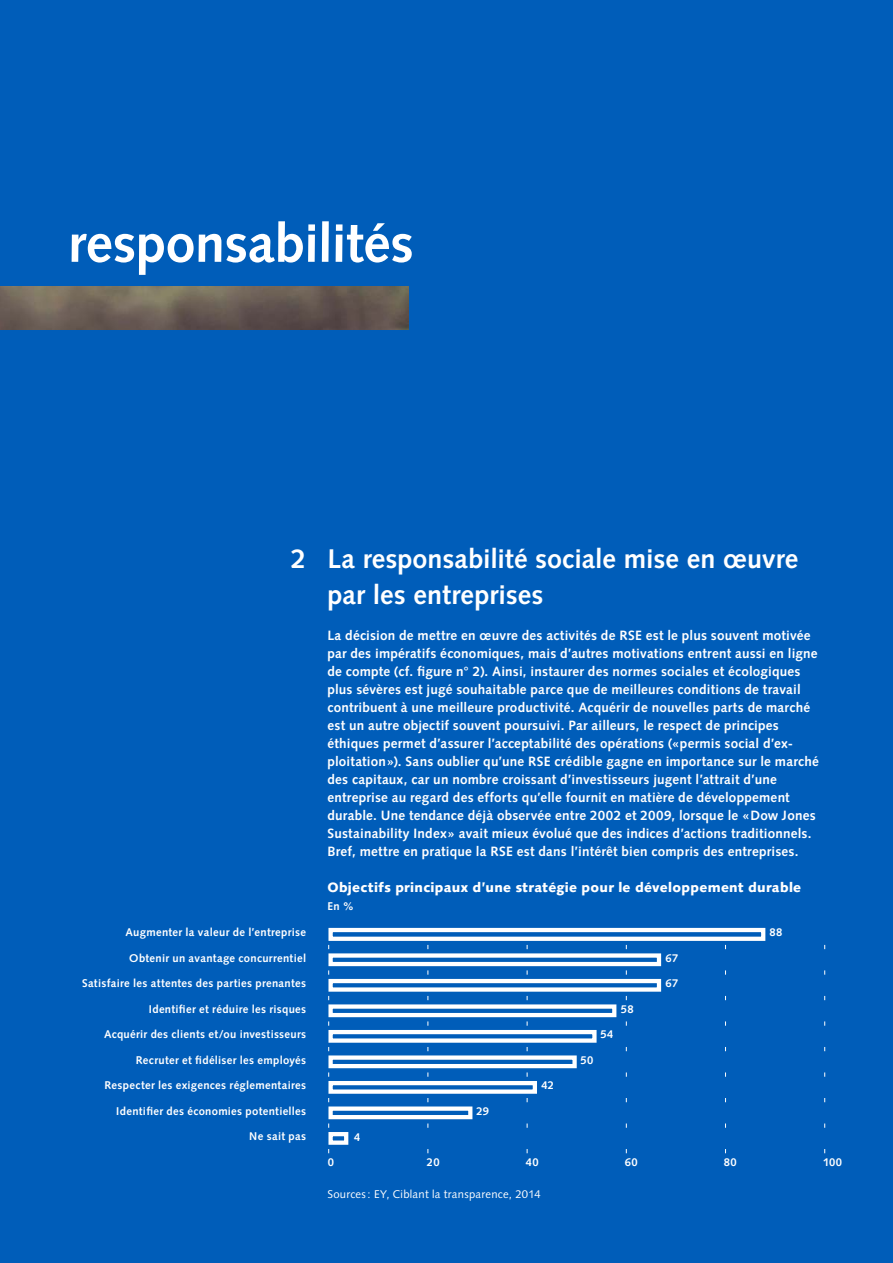
<style>
.page{position:relative;width:893px;height:1263px;background:#005db9}
.page>*{position:absolute;margin:0;border:0;box-sizing:border-box;transform-origin:0 0}
.t1{font:700 54px "Syntax LT Std";letter-spacing:-.005em;color:#fff}
.t2{font:700 27px/36px "Syntax LT Std";letter-spacing:.005em;color:#fff}
.t3{font:700 13.5px/18px "Syntax LT Std";letter-spacing:.015em;color:#fff}
.t4{font:900 13.5px "Syntax LT Std";letter-spacing:.02em;color:#fff}
.t5{font:700 11.25px "Syntax LT Std";letter-spacing:.03em;color:#fff}
.t6{font:11.25px "Syntax LT Std";letter-spacing:.025em;color:#fff}
</style>
<div class="page">
<img style="left:0;top:287px;width:408px;height:42px">
<div style="left:328px;top:1132px;width:20px;height:13px;border:4px solid #fff"></div>
<div style="left:328px;top:1106px;width:144px;height:13px;border:4px solid #fff"></div>
<div style="left:328px;top:1081px;width:209px;height:13px;border:4px solid #fff"></div>
<div style="left:328px;top:1055px;width:249px;height:13px;border:4px solid #fff"></div>
<div style="left:328px;top:1030px;width:269px;height:13px;border:4px solid #fff"></div>
<div style="left:328px;top:1004px;width:288px;height:13px;border:4px solid #fff"></div>
<div style="left:328px;top:979px;width:333px;height:13px;border:4px solid #fff"></div>
<div style="left:328px;top:953px;width:333px;height:13px;border:4px solid #fff"></div>
<div style="left:328px;top:928px;width:437px;height:13px;border:4px solid #fff"></div>
<h1 class="t1" style="left:68px;top:212px;width:347px">responsabilités</h1>
<h2 class="t2" style="left:291px;top:541px;width:17px">2</h2>
<p class="t5" style="left:126px;top:926px;width:182px">Augmenter la valeur de l’entreprise</p>
<p class="t5" style="left:129px;top:951px;width:178px">Obtenir un avantage concurrentiel</p>
<p class="t5" style="left:82px;top:977px;width:225px">Satisfaire les attentes des parties prenantes</p>
<p class="t5" style="left:149px;top:1002px;width:159px">Identifier et réduire les risques</p>
<p class="t5" style="left:104px;top:1028px;width:204px">Acquérir des clients et/ou investisseurs</p>
<p class="t5" style="left:136px;top:1053px;width:172px">Recruter et fidéliser les employés</p>
<p class="t5" style="left:104px;top:1079px;width:203px">Respecter les exigences réglementaires</p>
<p class="t5" style="left:116px;top:1104px;width:191px">Identifier des économies potentielles</p>
<p class="t5" style="left:249px;top:1130px;width:58px">Ne sait pas</p>
<h2 class="t2" style="left:327px;top:541px;width:472px">La responsabilité sociale mise en œuvre par les entreprises</h2>
<p class="t3" style="left:327px;top:626px;width:493px">La décision de mettre en œuvre des activités de RSE est le plus souvent motivée par des impératifs économiques, mais d’autres motivations entrent aussi en ligne de compte (cf. figure n° 2). Ainsi, instaurer des normes sociales et écologiques plus sévères est jugé souhaitable parce que de meilleures conditions de travail contribuent à une meilleure productivité. Acquérir de nouvelles parts de marché est un autre objectif souvent poursuivi. Par ailleurs, le respect de principes éthiques permet d’assurer l’acceptabilité des opérations («permis social d’ex&shy;ploitation»). Sans oublier qu’une RSE crédible gagne en importance sur le marché des capitaux, car un nombre croissant d’investisseurs jugent l’attrait d’une entreprise au regard des efforts qu’elle fournit en matière de développement durable. Une tendance déjà observée entre 2002 et 2009, lorsque le «Dow Jones Sustainability Index» avait mieux évolué que des indices d’actions traditionnels.<br>Bref, mettre en pratique la RSE est dans l’intérêt bien compris des entreprises.</p>
<p class="t4" style="left:327px;top:879px;width:475px">Objectifs principaux d’une stratégie pour le développement durable</p>
<p class="t5" style="left:327px;top:899px;width:28px">En %</p>
<p class="t5" style="left:354px;top:1130px;width:8px">4</p>
<p class="t5" style="left:476px;top:1105px;width:14px">29</p>
<p class="t5" style="left:542px;top:1079px;width:14px">42</p>
<p class="t5" style="left:600px;top:1028px;width:14px">54</p>
<p class="t5" style="left:580px;top:1053px;width:14px">50</p>
<p class="t5" style="left:621px;top:1002px;width:14px">58</p>
<p class="t5" style="left:665px;top:951px;width:14px">67</p>
<p class="t5" style="left:665px;top:977px;width:14px">67</p>
<p class="t5" style="left:769px;top:926px;width:14px">88</p>
<p class="t5" style="left:328px;top:1156px;width:8px">0</p>
<p class="t5" style="left:427px;top:1156px;width:14px">20</p>
<p class="t5" style="left:526px;top:1156px;width:14px">40</p>
<p class="t5" style="left:625px;top:1156px;width:14px">60</p>
<p class="t5" style="left:724px;top:1156px;width:14px">80</p>
<p class="t5" style="left:823px;top:1156px;width:21px">100</p>
<p class="t6" style="left:327px;top:1187px;width:215px">Sources: EY, Ciblant la transparence, 2014</p>
</div>
